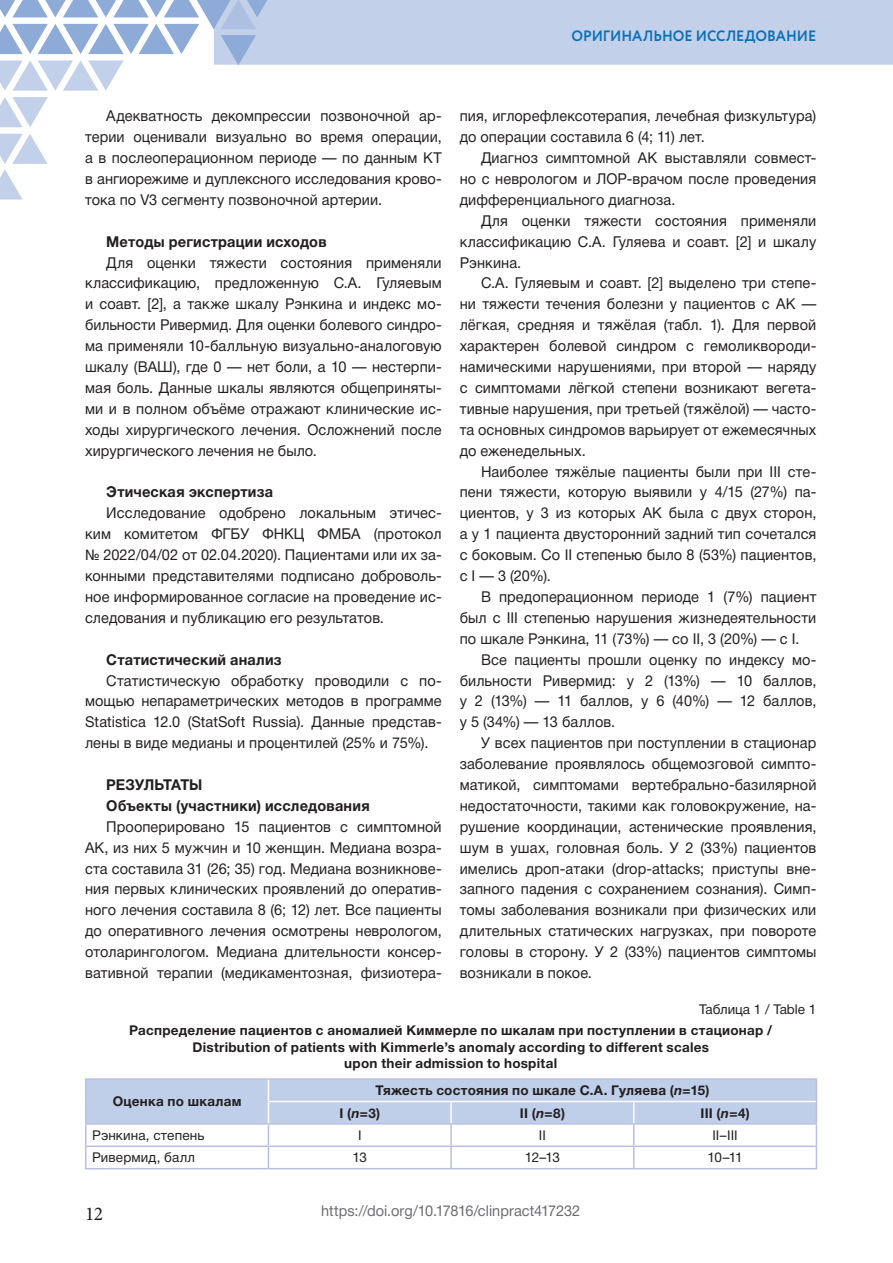
<style>
.page{position:relative;width:893px;height:1263px;background:#fff}
.page>*{position:absolute;margin:0;border:0;box-sizing:border-box;transform-origin:0 0}
.t1{font:19.5px "Minion Pro";color:#231f20}
.t2{font:15px/20.9px "Helvetica Neue Cyr";letter-spacing:.005em;color:#231f20;text-align:justify}
.t3{font:700 15px/20.9px "Helvetica Neue Cyr";letter-spacing:.01em;color:#231f20}
.t4{font:15px "Helvetica Neue Cyr";color:#6c6d70}
.t5{font:700 15px "Circe";letter-spacing:-.005em;color:#0970b9;scale:.95 1}
.t6{font:700 13.5px/16.5px "Helvetica Neue Cyr";letter-spacing:.02em;color:#231f20;text-align:center}
.t7{font:13.5px "Helvetica Neue Cyr";letter-spacing:.005em;color:#231f20}
.s1{font-style:italic}
</style>
<div class="page">
<svg style="left:0;top:97px;width:48px;height:30px"></svg>
<svg style="left:0;top:134px;width:48px;height:65px"></svg>
<svg style="left:0;top:0;width:893px;height:91px"></svg>
<hr style="left:85px;top:1078px;width:183px;height:2px;background:#babfe0">
<hr style="left:85px;top:1080px;width:2px;height:21px;background:#babfe0">
<hr style="left:85px;top:1101px;width:2px;height:22px;background:#babfe0">
<hr style="left:268px;top:1078px;width:183px;height:2px;background:#babfe0">
<hr style="left:451px;top:1078px;width:183px;height:2px;background:#babfe0">
<hr style="left:634px;top:1078px;width:183px;height:2px;background:#babfe0">
<hr style="left:85px;top:1123px;width:183px;height:2px;background:#babfe0">
<hr style="left:85px;top:1125px;width:2px;height:20px;background:#babfe0">
<hr style="left:85px;top:1145px;width:183px;height:2px;background:#babfe0">
<hr style="left:85px;top:1147px;width:2px;height:21px;background:#babfe0">
<hr style="left:85px;top:1168px;width:183px;height:1px;background:#babfe0">
<hr style="left:268px;top:1168px;width:183px;height:1px;background:#babfe0">
<hr style="left:451px;top:1168px;width:183px;height:1px;background:#babfe0">
<hr style="left:634px;top:1168px;width:183px;height:1px;background:#babfe0">
<svg style="left:86px;top:1079px;width:731px;height:89px"></svg>
<p class="t5" style="left:571px;top:26px;width:259px">ОРИГИНАЛЬНОЕ ИССЛЕДОВАНИЕ</p>
<p class="t2" style="left:460px;top:106px;width:358px">пия, иглорефлексотерапия, лечебная физкультура) до операции составила 6 (4; 11) лет.</p>
<p class="t2" style="left:460px;top:147px;width:358px;text-indent:21px">Диагноз симптомной АК выставляли совмест&shy;но с неврологом и ЛОР-врачом после проведения дифференциального диагноза.</p>
<p class="t2" style="left:460px;top:210px;width:358px;text-indent:21px">Для оценки тяжести состояния применяли классификацию С.А. Гуляева и соавт. [2] и шкалу Рэнкина.</p>
<p class="t2" style="left:460px;top:273px;width:358px;text-indent:21px">С.А. Гуляевым и соавт. [2] выделено три степе&shy;ни тяжести течения болезни у пациентов с АК — лёгкая, средняя и тяжёлая (табл. 1). Для первой характерен болевой синдром с гемоликвороди&shy;намическими нарушениями, при второй — наряду с симптомами лёгкой степени возникают вегета&shy;тивные нарушения, при третьей (тяжёлой) — часто&shy;та основных синдромов варьирует от ежемесячных до еженедельных.</p>
<p class="t2" style="left:460px;top:461px;width:358px;text-indent:21px">Наиболее тяжёлые пациенты были при III сте&shy;пени тяжести, которую выявили у 4/15 (27%) па&shy;циентов, у 3 из которых АК была с двух сторон, а у 1 пациента двусторонний задний тип сочетался с боковым. Со II степенью было 8 (53%) пациентов, с I — 3 (20%).</p>
<p class="t2" style="left:460px;top:586px;width:358px;text-indent:21px">В предоперационном периоде 1 (7%) пациент был с III степенью нарушения жизнедеятельности по шкале Рэнкина, 11 (73%) — со II, 3 (20%) — с I.</p>
<p class="t2" style="left:460px;top:649px;width:358px;text-indent:21px">Все пациенты прошли оценку по индексу мо&shy;бильности Ривермид: у 2 (13%) — 10 баллов, у 2 (13%) — 11 баллов, у 6 (40%) — 12 баллов, у 5 (34%) — 13 баллов.</p>
<p class="t2" style="left:460px;top:733px;width:358px;text-indent:21px">У всех пациентов при поступлении в стационар заболевание проявлялось общемозговой симпто&shy;матикой, симптомами вертебрально-базилярной недостаточности, такими как головокружение, на&shy;рушение координации, астенические проявления, шум в ушах, головная боль. У 2 (33%) пациентов имелись дроп-атаки (drop-attacks; приступы вне&shy;запного падения с сохранением сознания). Симп&shy;томы заболевания возникали при физических или длительных статических нагрузках, при повороте головы в сторону. У 2 (33%) пациентов симптомы возникали в покое.</p>
<p class="t7" style="left:699px;top:1002px;width:119px">Таблица 1 / Table 1</p>
<p class="t6" style="left:129px;top:1022px;width:644px">Распределение пациентов с аномалией Киммерле по шкалам при поступлении в стационар /<br>Distribution of patients with Kimmerle’s anomaly according to different scales<br>upon their admission to hospital</p>
<p class="t6" style="left:113px;top:1093px;width:130px">Оценка по шкалам</p>
<p class="t6" style="left:339px;top:1079px;width:371px;line-height:22.4px;text-align:left;text-indent:36px">Тяжесть состояния по шкале С.А. Гуляева (<span class="s1">n</span>=15)<br>I (<span class="s1">n</span>=3)</p>
<p class="t2" style="left:85px;top:106px;width:358px;text-indent:21px">Адекватность декомпрессии позвоночной ар&shy;терии оценивали визуально во время операции, а в послеоперационном периоде — по данным КТ в ангиорежиме и дуплексного исследования крово&shy;тока по V3 сегменту позвоночной артерии.</p>
<p class="t3" style="left:106px;top:231px;width:222px">Методы регистрации исходов</p>
<p class="t2" style="left:85px;top:252px;width:358px;text-indent:21px">Для оценки тяжести состояния применяли классификацию, предложенную С.А. Гуляевым и соавт. [2], а также шкалу Рэнкина и индекс мо&shy;бильности Ривермид. Для оценки болевого синдро&shy;ма применяли 10-балльную визуально-аналоговую шкалу (ВАШ), где 0 — нет боли, а 10 — нестерпи&shy;мая боль. Данные шкалы являются общеприняты&shy;ми и в полном объёме отражают клинические ис&shy;ходы хирургического лечения. Осложнений после хирургического лечения не было.</p>
<p class="t3" style="left:106px;top:482px;width:168px">Этическая экспертиза</p>
<p class="t2" style="left:85px;top:503px;width:358px;text-indent:21px">Исследование одобрено локальным этичес&shy;ким комитетом ФГБУ ФНКЦ ФМБА (протокол № 2022/04/02 от 02.04.2020). Пациентами или их за&shy;конными представителями подписано доброволь&shy;ное информированное согласие на проведение ис&shy;следования и публикацию его результатов.</p>
<p class="t3" style="left:106px;top:649px;width:177px">Статистический анализ</p>
<p class="t2" style="left:85px;top:670px;width:358px;text-indent:21px">Статистическую обработку проводили с по&shy;мощью непараметрических методов в программе Statistica 12.0 (StatSoft Russia). Данные представ&shy;лены в виде медианы и процентилей (25% и 75%).</p>
<p class="t3" style="left:106px;top:774px;width:265px">РЕЗУЛЬТАТЫ<br>Объекты (участники) исследования</p>
<p class="t2" style="left:85px;top:816px;width:358px;text-indent:21px">Прооперировано 15 пациентов с симптомной АК, из них 5 мужчин и 10 женщин. Медиана возра&shy;ста составила 31 (26; 35) год. Медиана возникнове&shy;ния первых клинических проявлений до оператив&shy;ного лечения составила 8 (6; 12) лет. Все пациенты до оперативного лечения осмотрены неврологом, отоларингологом. Медиана длительности консер&shy;вативной терапии (медикаментозная, физиотера-</p>
<p class="t6" style="left:520px;top:1104px;width:47px">II (<span class="s1">n</span>=8)</p>
<p class="t6" style="left:700px;top:1104px;width:51px">III (<span class="s1">n</span>=4)</p>
<p class="t7" style="left:92px;top:1128px;width:114px">Рэнкина, степень</p>
<p class="t7" style="left:358px;top:1128px;width:5px">I</p>
<p class="t7" style="left:539px;top:1128px;width:9px">II</p>
<p class="t7" style="left:712px;top:1128px;width:27px">II–III</p>
<p class="t7" style="left:92px;top:1150px;width:104px">Ривермид, балл</p>
<p class="t7" style="left:353px;top:1150px;width:16px">13</p>
<p class="t7" style="left:525px;top:1150px;width:36px">12–13</p>
<p class="t7" style="left:707px;top:1150px;width:37px">10–11</p>
<h1 class="t1" style="left:85px;top:1200px;width:20px">12</h1>
<p class="t4" style="left:321px;top:1203px;width:261px">https://doi.org/10.17816/clinpract417232</p>
</div>
